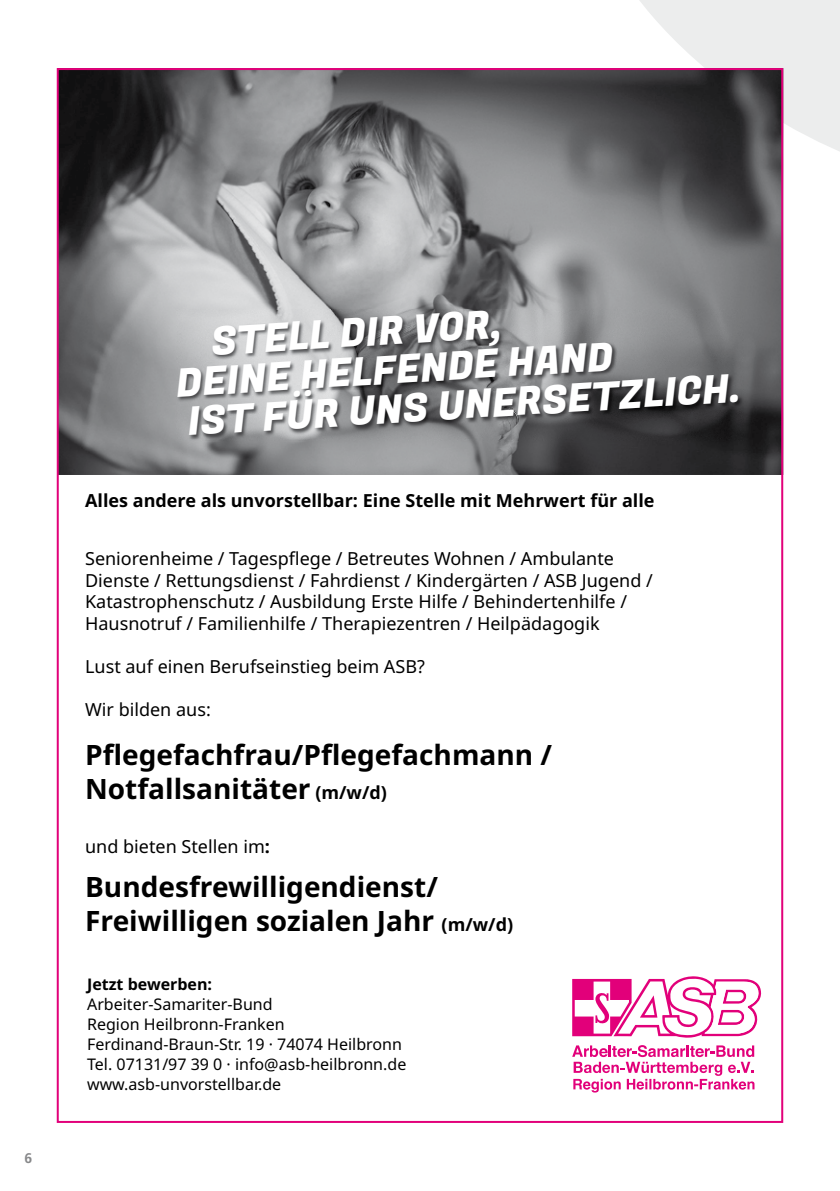
<style>
.page{position:relative;width:840px;height:1191px;background:#fff}
.page>*{position:absolute;margin:0;border:0;box-sizing:border-box;transform-origin:0 0}
.t1{font:39.2px/38.8px "Fugaz One";color:#fff}
.t2{font:700 28px/34px "Noto Sans";color:#000}
.t3{font:18px/21.6px "Noto Sans";color:#000}
.t4{font:700 18px "Noto Sans";color:#000}
.t5{font:16px/20px "Noto Sans";color:#000}
.t6{font:700 16px "Noto Sans";color:#000}
.t7{font:700 14px "Frutiger LT Std";color:#87888a}
.s1{font-size:18px}
.s2{font-weight:700}
</style>
<div class="page">
<svg style="left:639px;top:0;width:200px;height:300px;fill:#eceded"></svg>
<img style="left:60px;top:71px;width:719px;height:404px">
<img style="left:177px;top:310px;width:566px;height:130px">
<svg style="left:572px;top:1045px;width:182px;height:47px"></svg>
<svg style="left:572px;top:976px;width:189px;height:61px"></svg>
<p class="t7" style="left:24px;top:1150px;width:9px">6</p>
<h1 class="t1" style="left:173px;top:324px;width:564px;text-indent:37px;rotate:-3deg">STELL DIR VOR,<br>DEINE HELFENDE HAND<br>IST FÜR UNS UNERSETZLICH.</h1>
<p class="t4" style="left:85px;top:490px;width:570px">Alles andere als unvorstellbar: Eine Stelle mit Mehrwert für alle</p>
<p class="t3" style="left:85px;top:548px;width:569px">Seniorenheime / Tagespflege / Betreutes Wohnen / Ambulante Dienste / Rettungsdienst / Fahrdienst / Kindergärten / ASB Jugend / Katastrophenschutz / Ausbildung Erste Hilfe / Behindertenhilfe / Hausnotruf / Familienhilfe / Therapiezentren / Heilpädagogik</p>
<p class="t3" style="left:85px;top:656px;width:341px">Lust auf einen Berufseinstieg beim ASB?</p>
<p class="t3" style="left:85px;top:699px;width:127px">Wir bilden aus:</p>
<h2 class="t2" style="left:85px;top:738px;width:468px">Pflegefachfrau/Pflegefachmann /<br>Notfallsanitäter <span class="s1">(m/w/d)</span></h2>
<p class="t3" style="left:85px;top:836px;width:186px">und bieten Stellen im<span class="s2">:</span></p>
<h2 class="t2" style="left:85px;top:870px;width:429px">Bundesfrewilligendienst/<br>Freiwilligen sozialen Jahr <span class="s1">(m/w/d)</span></h2>
<p class="t6" style="left:87px;top:975px;width:126px">Jetzt bewerben:</p>
<p class="t5" style="left:87px;top:994px;width:320px">Arbeiter-Samariter-Bund<br>Region Heilbronn-Franken Ferdinand-Braun-Str. 19 · 74074 Heilbronn Tel. 07131/97 39 0 · info@asb-heilbronn.de www.asb-unvorstellbar.de</p>
</div>
